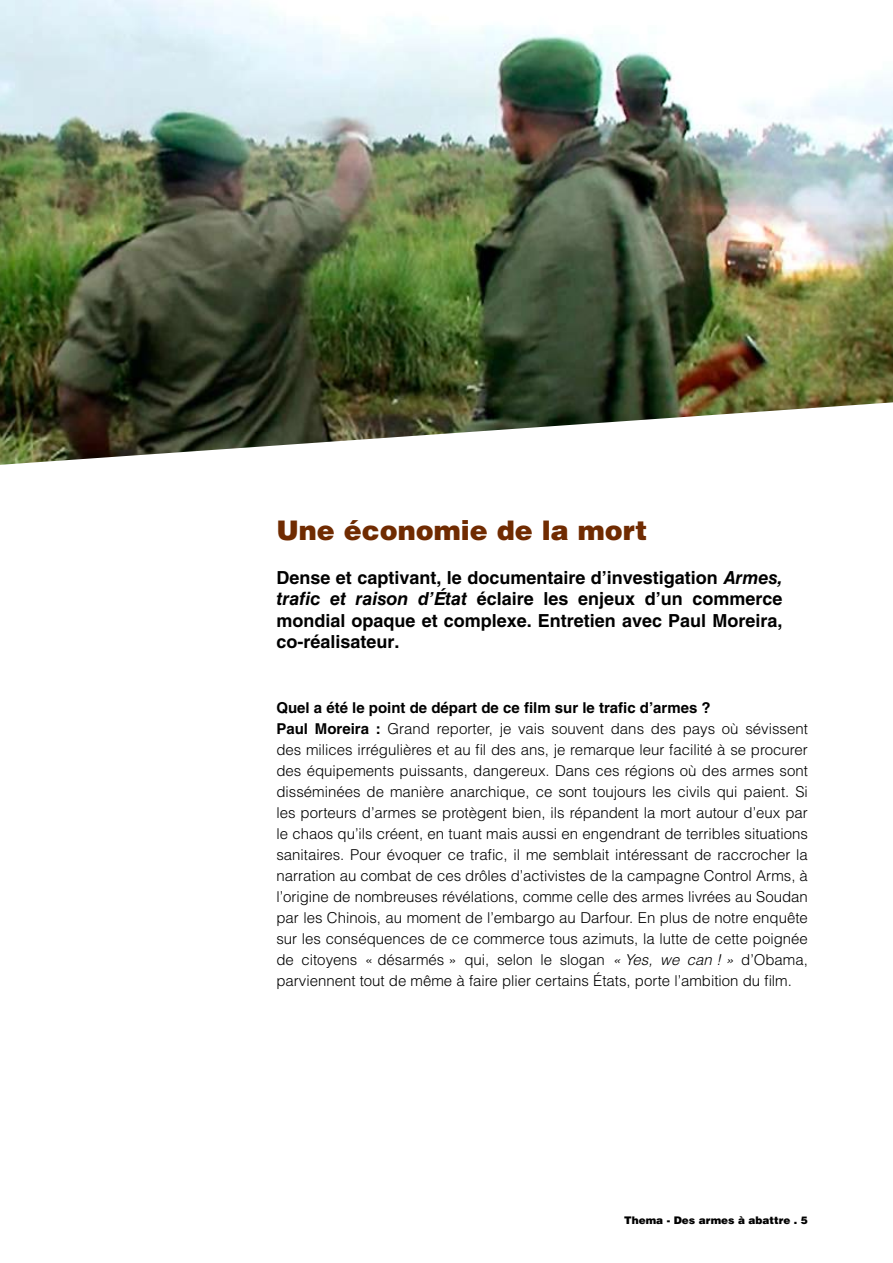
<style>
.page{position:relative;width:893px;height:1263px;background:#fff}
.page>*{position:absolute;margin:0;border:0;box-sizing:border-box;transform-origin:0 0}
.t1{font:900 27px "Helvetica LT Std";color:#702b01}
.t2{font:700 18px/21.6px "Helvetica LT Std";color:#000;text-align:justify}
.t3{font:300 15px/21px "Helvetica LT Std";color:#000}
.t4{font:900 10.5px "Helvetica LT Std";color:#000}
.s1{font-style:italic}
.s2{font-weight:700}
</style>
<div class="page">
<img style="left:0;top:0;width:893px;height:465px">
<h1 class="t1" style="left:276px;top:513px;width:373px">Une économie de la mort</h1>
<p class="t2" style="left:276px;top:566px;width:508px">Dense et captivant, le documentaire d’investigation <span class="s1">Armes, trafic et raison d’État</span> éclaire les enjeux d’un commerce mondial opaque et complexe. Entretien avec Paul Moreira, co-réalisateur.</p>
<p class="t3" style="left:276px;top:696px;width:533px"><span class="s2">Quel a été le point de départ de ce film sur le trafic d’armes ?<br>Paul Moreira :</span> Grand reporter, je vais souvent dans des pays où sévissent des milices irrégulières et au fil des ans, je remarque leur facilité à se procurer des équipements puissants, dangereux. Dans ces régions où des armes sont disséminées de manière anarchique, ce sont toujours les civils qui paient. Si les porteurs d’armes se protègent bien, ils répandent la mort autour d’eux par le chaos qu’ils créent, en tuant mais aussi en engendrant de terribles situations sanitaires. Pour évoquer ce trafic, il me semblait intéressant de raccrocher la narration au combat de ces drôles d’activistes de la campagne Control Arms, à l’origine de nombreuses révélations, comme celle des armes livrées au Soudan par les Chinois, au moment de l’embargo au Darfour. En plus de notre enquête sur les conséquences de ce commerce tous azimuts, la lutte de cette poignée de citoyens « désarmés » qui, selon le slogan <span class="s1">« Yes, we can ! »</span> d’Obama, parviennent tout de même à faire plier certains États, porte l’ambition du film.</p>
<p class="t4" style="left:624px;top:1213px;width:175px">Thema - Des armes à abattre .</p>
</div>
